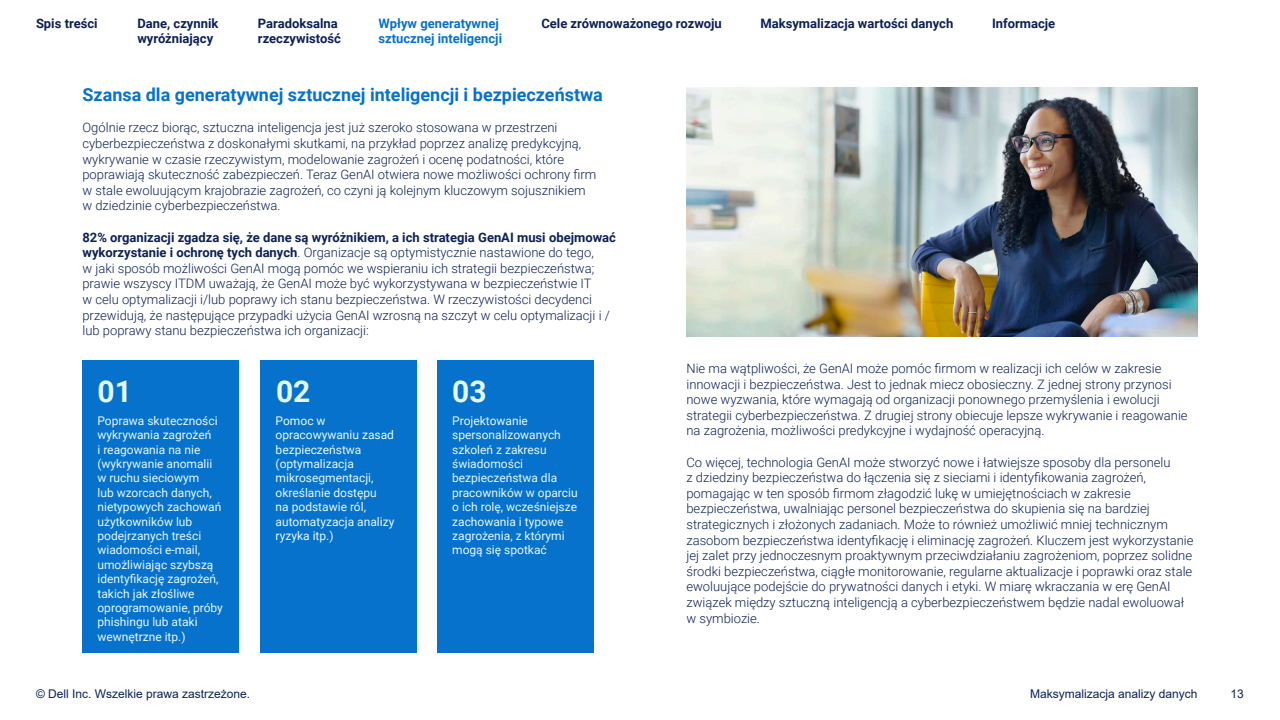
<style>
.page{position:relative;width:1280px;height:720px;background:#fff}
.page>*{position:absolute;margin:0;border:0;box-sizing:border-box;transform-origin:0 0}
.t1{font:700 30px "Roboto";color:#e5f8ff}
.t2{font:700 18px "Roboto";color:#0672cb}
.t3{font:300 13px/15.6px "Roboto";color:#0d2155}
.t4{font:700 13px/15.6px "Roboto";color:#0d2155}
.t5{font:700 13px/15.6px "Roboto";color:#0672cb}
.t6{font:12px/14.4px "Roboto";color:#e5f8ff}
.t7{font:12px "Arial";color:#0d2155}
.s1{font-weight:700}
</style>
<div class="page">
<div style="left:82px;top:360px;width:157px;height:293px;background:#0672cb"></div>
<div style="left:261px;top:360px;width:156px;height:293px;background:#0672cb"></div>
<div style="left:437px;top:360px;width:157px;height:293px;background:#0672cb"></div>
<img style="left:686px;top:88px;width:512px;height:248px">
<p class="t4" style="left:36px;top:15px;width:63px">Spis treści</p>
<p class="t4" style="left:137px;top:15px;width:83px">Dane, czynnik wyróżniający</p>
<p class="t4" style="left:258px;top:15px;width:84px">Paradoksalna rzeczywistość</p>
<p class="t5" style="left:378px;top:15px;width:125px">Wpływ generatywnej sztucznej inteligencji</p>
<p class="t4" style="left:541px;top:15px;width:182px">Cele zrównoważonego rozwoju</p>
<p class="t4" style="left:760px;top:15px;width:194px">Maksymalizacja wartości danych</p>
<p class="t4" style="left:992px;top:15px;width:65px">Informacje</p>
<p class="t2" style="left:82px;top:82px;width:522px">Szansa dla generatywnej sztucznej inteligencji i bezpieczeństwa</p>
<p class="t3" style="left:82px;top:120px;width:515px">Ogólnie rzecz biorąc, sztuczna inteligencja jest już szeroko stosowana w przestrzeni cyberbezpieczeństwa z doskonałymi skutkami, na przykład poprzez analizę predykcyjną, wykrywanie w czasie rzeczywistym, modelowanie zagrożeń i ocenę podatności, które poprawiają skuteczność zabezpieczeń. Teraz GenAI otwiera nowe możliwości ochrony firm w stale ewoluującym krajobrazie zagrożeń, co czyni ją kolejnym kluczowym sojusznikiem w dziedzinie cyberbezpieczeństwa.</p>
<p class="t3" style="left:82px;top:229px;width:535px"><span class="s1">82% organizacji zgadza się, że dane są wyróżnikiem, a ich strategia GenAI musi obejmować wykorzystanie i ochronę tych danych</span>. Organizacje są optymistycznie nastawione do tego,<br>w jaki sposób możliwości GenAI mogą pomóc we wspieraniu ich strategii bezpieczeństwa; prawie wszyscy ITDM uważają, że GenAI może być wykorzystywana w bezpieczeństwie IT<br>w celu optymalizacji i/lub poprawy ich stanu bezpieczeństwa. W rzeczywistości decydenci przewidują, że następujące przypadki użycia GenAI wzrosną na szczyt w celu optymalizacji i / lub poprawy stanu bezpieczeństwa ich organizacji:</p>
<p class="t1" style="left:97px;top:370px;width:36px">01</p>
<p class="t1" style="left:276px;top:370px;width:36px">02</p>
<p class="t1" style="left:452px;top:370px;width:36px">03</p>
<p class="t6" style="left:276px;top:413px;width:120px">Pomoc w opracowywaniu zasad bezpieczeństwa (optymalizacja mikrosegmentacji, określanie dostępu<br>na podstawie ról, automatyzacja analizy ryzyka itp.)</p>
<p class="t6" style="left:452px;top:413px;width:127px">Projektowanie spersonalizowanych szkoleń z zakresu świadomości bezpieczeństwa dla pracowników w oparciu o ich rolę, wcześniejsze zachowania i typowe zagrożenia, z którymi mogą się spotkać</p>
<p class="t6" style="left:97px;top:413px;width:127px">Poprawa skuteczności wykrywania zagrożeń<br>i reagowania na nie (wykrywanie anomalii w ruchu sieciowym<br>lub wzorcach danych, nietypowych zachowań użytkowników lub podejrzanych treści wiadomości e-mail, umożliwiając szybszą identyfikację zagrożeń, takich jak złośliwe oprogramowanie, próby phishingu lub ataki wewnętrzne itp.)</p>
<p class="t3" style="left:686px;top:360px;width:503px">Nie ma wątpliwości, że GenAI może pomóc firmom w realizacji ich celów w zakresie innowacji i bezpieczeństwa. Jest to jednak miecz obosieczny. Z jednej strony przynosi nowe wyzwania, które wymagają od organizacji ponownego przemyślenia i ewolucji strategii cyberbezpieczeństwa. Z drugiej strony obiecuje lepsze wykrywanie i reagowanie na zagrożenia, możliwości predykcyjne i wydajność operacyjną.</p>
<p class="t3" style="left:686px;top:454px;width:509px">Co więcej, technologia GenAI może stworzyć nowe i łatwiejsze sposoby dla personelu<br>z dziedziny bezpieczeństwa do łączenia się z sieciami i identyfikowania zagrożeń, pomagając w ten sposób firmom złagodzić lukę w umiejętnościach w zakresie bezpieczeństwa, uwalniając personel bezpieczeństwa do skupienia się na bardziej strategicznych i złożonych zadaniach. Może to również umożliwić mniej technicznym zasobom bezpieczeństwa identyfikację i eliminację zagrożeń. Kluczem jest wykorzystanie jej zalet przy jednoczesnym proaktywnym przeciwdziałaniu zagrożeniom, poprzez solidne środki bezpieczeństwa, ciągłe monitorowanie, regularne aktualizacje i poprawki oraz stale ewoluujące podejście do prywatności danych i etyki. W miarę wkraczania w erę GenAI związek między sztuczną inteligencją a cyberbezpieczeństwem będzie nadal ewoluował w symbiozie.</p>
<p class="t7" style="left:36px;top:685px;width:216px">© Dell Inc. Wszelkie prawa zastrzeżone.</p>
<p class="t7" style="left:1030px;top:685px;width:169px">Maksymalizacja analizy danych</p>
<p class="t7" style="left:1231px;top:685px;width:15px">13</p>
</div>
